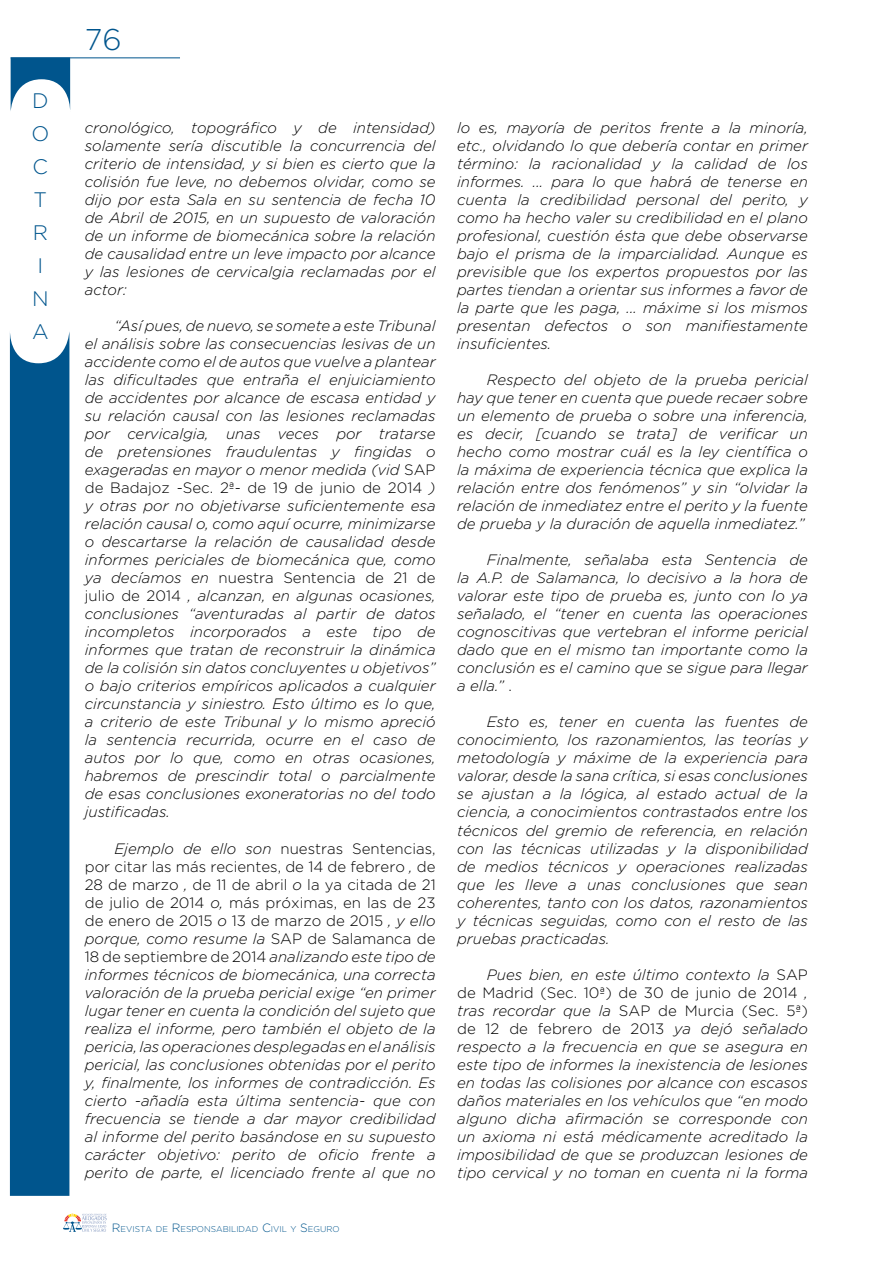
<style>
.page{position:relative;width:893px;height:1263px;background:#fff}
.page>*{position:absolute;margin:0;border:0;box-sizing:border-box;transform-origin:0 0}
.t1{font:300 30px "Gotham";color:#00558d}
.t2{font:300 21px/33px "Gotham";color:#00558d}
.t3{font:italic 300 15px/18px "Gotham";color:#000;text-align:justify}
.t4{font:300 8.4px "Gotham";color:#00558d}
.s1{font-style:normal}
.s2{font-size:12px}
</style>
<div class="page">
<hr style="left:11px;top:57px;width:169px;height:1px;background:#00558d">
<svg style="left:11px;top:57px;width:60px;height:53px"></svg>
<svg style="left:9px;top:332px;width:60px;height:864px;background:#3578a4"></svg>
<svg style="left:63px;top:1213px;width:44px;height:19px"></svg>
<h2 class="t2" style="left:31px;top:84px;width:19px">D<br>O<br>C<br>T<br>R<br>I<br>N<br>A</h2>
<h1 class="t1" style="left:85px;top:24px;width:38px">76</h1>
<p class="t3" style="left:85px;top:119px;width:352px">cronológico, topográfico y de intensidad) solamente sería discutible la concurrencia del criterio de intensidad, y si bien es cierto que la colisión fue leve, no debemos olvidar, como se dijo por esta Sala en su sentencia de fecha 10 de Abril de 2015, en un supuesto de valoración de un informe de biomecánica sobre la relación de causalidad entre un leve impacto por alcance y las lesiones de cervicalgia reclamadas por el actor:</p>
<p class="t3" style="left:85px;top:317px;width:352px;text-indent:30px">“Así pues, de nuevo, se somete a este Tribunal el análisis sobre las consecuencias lesivas de un accidente como el de autos que vuelve a plantear las dificultades que entraña el enjuiciamiento de accidentes por alcance de escasa entidad y su relación causal con las lesiones reclamadas por cervicalgia, unas veces por tratarse de pretensiones fraudulentas y fingidas o exageradas en mayor o menor medida (vid <span class="s1">SAP de Badajoz -Sec. 2ª- de 19 de junio de 2014</span> ) y otras por no objetivarse suficientemente esa relación causal o, como aquí ocurre, minimizarse o descartarse la relación de causalidad desde informes periciales de biomecánica que, como ya decíamos en <span class="s1">nuestra Sentencia de 21 de julio de 2014</span> , alcanzan, en algunas ocasiones, conclusiones “aventuradas al partir de datos incompletos incorporados a este tipo de informes que tratan de reconstruir la dinámica de la colisión sin datos concluyentes u objetivos” o bajo criterios empíricos aplicados a cualquier circunstancia y siniestro. Esto último es lo que, a criterio de este Tribunal y lo mismo apreció la sentencia recurrida, ocurre en el caso de autos por lo que, como en otras ocasiones, habremos de prescindir total o parcialmente de esas conclusiones exoneratorias no del todo justificadas.</p>
<p class="t3" style="left:85px;top:839px;width:352px;text-indent:30px">Ejemplo de ello son <span class="s1">nuestras Sentencias, por citar las más recientes, de 14 de febrero</span> , <span class="s1">de 28 de marzo</span> , <span class="s1">de 11 de abril</span> o <span class="s1">la ya citada de 21 de julio de 2014</span> o, <span class="s1">más próximas, en las de 23 de enero de 2015</span> o <span class="s1">13 de marzo de 2015</span> , y ello porque, como resume la <span class="s1">SAP de Salamanca de 18 de septiembre de 2014</span> analizando este tipo de informes técnicos de biomecánica, una correcta valoración de la prueba pericial exige “en primer lugar tener en cuenta la condición del sujeto que realiza el informe, pero también el objeto de la pericia, las operaciones desplegadas en el análisis pericial, las conclusiones obtenidas por el perito y, finalmente, los informes de contradicción. Es cierto -añadía esta última sentencia- que con frecuencia se tiende a dar mayor credibilidad al informe del perito basándose en su supuesto carácter objetivo: perito de oficio frente a perito de parte, el licenciado frente al que no</p>
<p class="t4" style="left:112px;top:1224px;width:229px"><span class="s2">R</span>EVISTA DE <span class="s2">R</span>ESPONSABILIDAD <span class="s2">C</span>IVIL Y <span class="s2">S</span>EGURO</p>
<p class="t3" style="left:457px;top:119px;width:352px">lo es, mayoría de peritos frente a la minoría, etc., olvidando lo que debería contar en primer término: la racionalidad y la calidad de los informes. ... para lo que habrá de tenerse en cuenta la credibilidad personal del perito, y como ha hecho valer su credibilidad en el plano profesional, cuestión ésta que debe observarse bajo el prisma de la imparcialidad. Aunque es previsible que los expertos propuestos por las partes tiendan a orientar sus informes a favor de la parte que les paga, ... máxime si los mismos presentan defectos o son manifiestamente insuficientes.</p>
<p class="t3" style="left:457px;top:371px;width:352px;text-indent:30px">Respecto del objeto de la prueba pericial hay que tener en cuenta que puede recaer sobre un elemento de prueba o sobre una inferencia, es decir, [cuando se trata] de verificar un hecho como mostrar cuál es la ley científica o la máxima de experiencia técnica que explica la relación entre dos fenómenos” y sin “olvidar la relación de inmediatez entre el perito y la fuente de prueba y la duración de aquella inmediatez.”</p>
<p class="t3" style="left:457px;top:551px;width:352px;text-indent:30px">Finalmente, señalaba esta Sentencia de la A.P. de Salamanca, lo decisivo a la hora de valorar este tipo de prueba es, junto con lo ya señalado, el “tener en cuenta las operaciones cognoscitivas que vertebran el informe pericial dado que en el mismo tan importante como la conclusión es el camino que se sigue para llegar a ella.” <span class="s1">.</span></p>
<p class="t3" style="left:457px;top:713px;width:352px;text-indent:30px">Esto es, tener en cuenta las fuentes de conocimiento, los razonamientos, las teorías y metodología y máxime de la experiencia para valorar, desde la sana crítica, si esas conclusiones se ajustan a la lógica, al estado actual de la ciencia, a conocimientos contrastados entre los técnicos del gremio de referencia, en relación con las técnicas utilizadas y la disponibilidad de medios técnicos y operaciones realizadas que les lleve a unas conclusiones que sean coherentes, tanto con los datos, razonamientos y técnicas seguidas, como con el resto de las pruebas practicadas.</p>
<p class="t3" style="left:457px;top:965px;width:352px;text-indent:30px">Pues bien, en este último contexto la <span class="s1">SAP de Madrid (Sec. 10ª) de 30 de junio de 2014</span> , tras recordar que la <span class="s1">SAP de Murcia (Sec. 5ª) de 12 de febrero de 2013</span> ya dejó señalado respecto a la frecuencia en que se asegura en este tipo de informes la inexistencia de lesiones en todas las colisiones por alcance con escasos daños materiales en los vehículos que “en modo alguno dicha afirmación se corresponde con un axioma ni está médicamente acreditado la imposibilidad de que se produzcan lesiones de tipo cervical y no toman en cuenta ni la forma</p>
</div>
